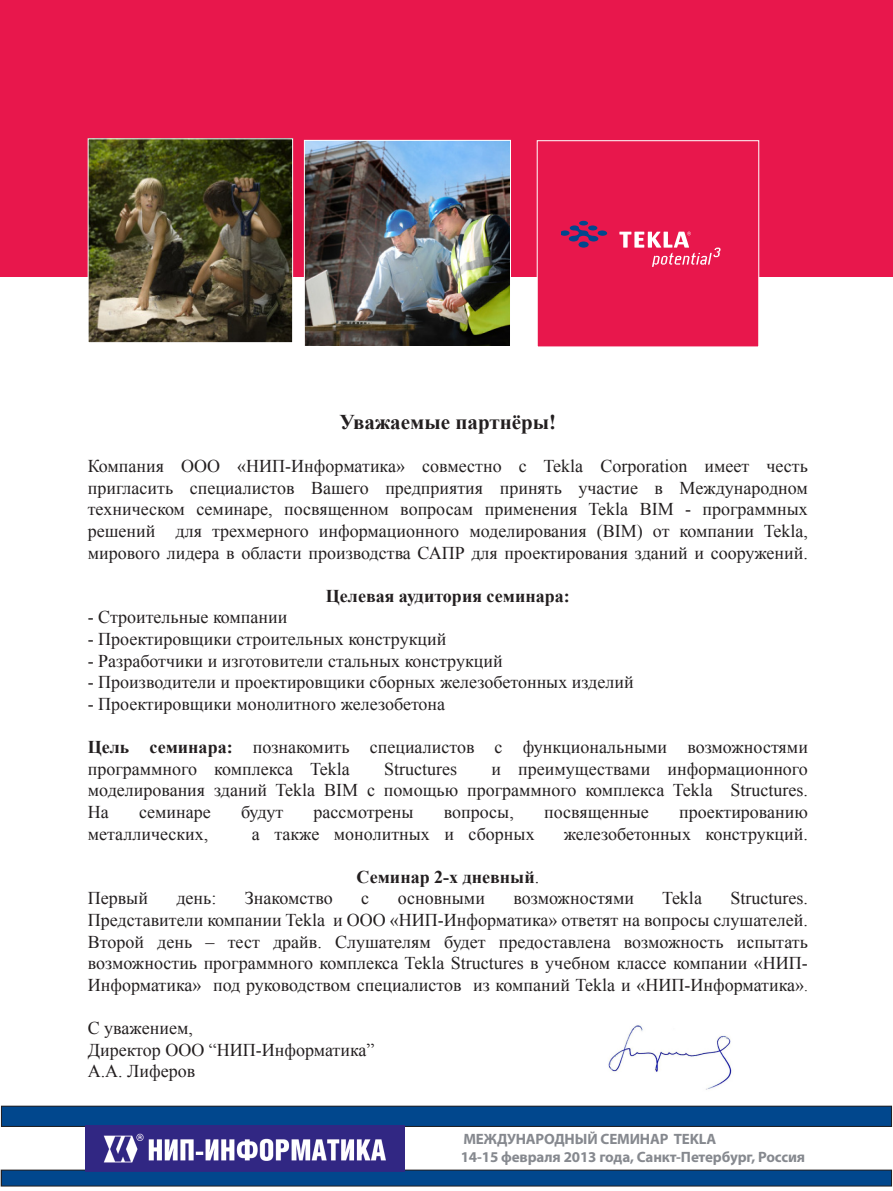
<style>
.page{position:relative;width:893px;height:1191px;background:#fff}
.page>*{position:absolute;margin:0;border:0;box-sizing:border-box;transform-origin:0 0}
.t1{font:700 21px "Times New Roman";color:#231f20}
.t2{font:18px/21.6px "Times New Roman";color:#231f20;text-align:justify}
.t3{font:700 18px "Times New Roman";color:#231f20}
.t4{font:700 15px "Myriad Pro";letter-spacing:-.01em;color:#86898f}
.s1{font-weight:700}
.s2{font-weight:400}
.s3{font-size:15px}
</style>
<div class="page">
<div style="left:0;top:0;width:893px;height:276px;background:#e8174c"></div>
<svg style="left:0;top:1169px;width:1px;height:17px"></svg>
<div style="left:1px;top:1106px;width:890px;height:20px;background:#01478d"></div>
<div style="left:1px;top:1105px;width:891px;height:21px;border:1px solid #231f20"></div>
<div style="left:1px;top:1170px;width:890px;height:16px;background:#01478d"></div>
<div style="left:1px;top:1169px;width:891px;height:17px;border:1px solid #231f20"></div>
<img style="left:85px;top:1125px;width:319px;height:46px">
<img style="left:90px;top:140px;width:201px;height:201px">
<div style="left:88px;top:138px;width:205px;height:205px;border:1px solid #fff"></div>
<img style="left:306px;top:142px;width:203px;height:203px">
<div style="left:304px;top:140px;width:207px;height:208px;border:1px solid #fff"></div>
<div style="left:537px;top:140px;width:222px;height:207px;background:#e8174c;border:1px solid #fff"></div>
<svg style="left:562px;top:221px;width:45px;height:27px"></svg>
<svg style="left:619px;top:232px;width:102px;height:35px"></svg>
<img style="left:608px;top:1025px;width:125px;height:65px">
<p class="t1" style="left:340px;top:407px;width:218px">Уважаемые партнёры!</p>
<p class="t2" style="left:88px;top:455px;width:722px">Компания ООО «НИП-Информатика» совместно с Tekla Corporation имеет честь пригласить специалистов Вашего предприятия принять участие в Международном техническом семинаре, посвященном вопросам применения Tekla BIM - программных решений для трехмерного информационного моделирования (BIM) от компании Tekla, мирового лидера в области производства САПР для проектирования зданий и сооружений.</p>
<p class="t3" style="left:326px;top:583px;width:245px">Целевая аудитория семинара:</p>
<p class="t2" style="left:88px;top:606px;width:201px">- Строительные компании</p>
<p class="t2" style="left:88px;top:628px;width:360px">- Проектировщики строительных конструкций</p>
<p class="t2" style="left:88px;top:649px;width:416px">- Разработчики и изготовители стальных конструкций</p>
<p class="t2" style="left:88px;top:671px;width:547px">- Производители и проектировщики сборных железобетонных изделий</p>
<p class="t2" style="left:88px;top:692px;width:359px">- Проектировщики монолитного железобетона</p>
<p class="t2" style="left:88px;top:736px;width:722px"><span class="s1">Цель семинара:</span> познакомить специалистов с функциональными возможностями программного комплекса Tekla</p>
<p class="t2" style="left:88px;top:757px;width:722px;text-align:right">и преимуществами информационного<br>моделирования зданий Tekla BIM с помощью программного комплекса Tekla Structures.</p>
<p class="t2" style="left:88px;top:800px;width:22px">На</p>
<p class="t2" style="left:139px;top:800px;width:73px">семинаре</p>
<p class="t2" style="left:241px;top:800px;width:44px">будут</p>
<p class="t2" style="left:314px;top:800px;width:101px">рассмотрены</p>
<p class="t2" style="left:444px;top:800px;width:72px">вопросы,</p>
<p class="t2" style="left:544px;top:800px;width:106px">посвященные</p>
<p class="t2" style="left:679px;top:800px;width:130px">проектированию</p>
<p class="t2" style="left:88px;top:822px;width:122px">металлических,</p>
<p class="t2" style="left:252px;top:822px;width:284px">а также монолитных и сборных</p>
<p class="t2" style="left:564px;top:822px;width:246px">железобетонных конструкций.</p>
<p class="t3" style="left:356px;top:864px;width:184px">Семинар 2-х дневный<span class="s2">.</span></p>
<p class="t2" style="left:88px;top:887px;width:62px">Первый</p>
<p class="t2" style="left:176px;top:887px;width:41px">день:</p>
<p class="t2" style="left:245px;top:887px;width:89px">Знакомство</p>
<p class="t2" style="left:361px;top:887px;width:9px">с</p>
<p class="t2" style="left:398px;top:887px;width:89px">основными</p>
<p class="t2" style="left:513px;top:887px;width:122px">возможностями</p>
<p class="t2" style="left:662px;top:887px;width:41px">Tekla</p>
<p class="t2" style="left:730px;top:887px;width:79px">Structures.</p>
<p class="t2" style="left:88px;top:908px;width:722px">Представители компании Tekla и ООО «НИП-Информатика» ответят на вопросы слушателей.</p>
<p class="t2" style="left:88px;top:930px;width:722px">Второй день – тест драйв. Слушателям будет предоставлена возможность испытать возможностиь программного комплекса Tekla Structures в учебном классе компании «НИП-Информатика» под руководством специалистов из компаний Tekla и «НИП-Информатика»<span class="s3">.</span></p>
<p class="t2" style="left:88px;top:1016px;width:107px">С уважением,</p>
<p class="t2" style="left:88px;top:1038px;width:288px">Директор ООО “НИП-Информатика”</p>
<p class="t2" style="left:88px;top:1060px;width:109px">А.А. Лиферов</p>
<p class="t2" style="left:384px;top:757px;width:74px">Structures</p>
<p class="t4" style="left:463px;top:1129px;width:254px">МЕЖДУНАРОДНЫЙ СЕМИНАР TEKLA</p>
<p class="t4" style="left:461px;top:1147px;width:346px">14-15 февраля 2013 года, Санкт-Петербург, Россия</p>
</div>
